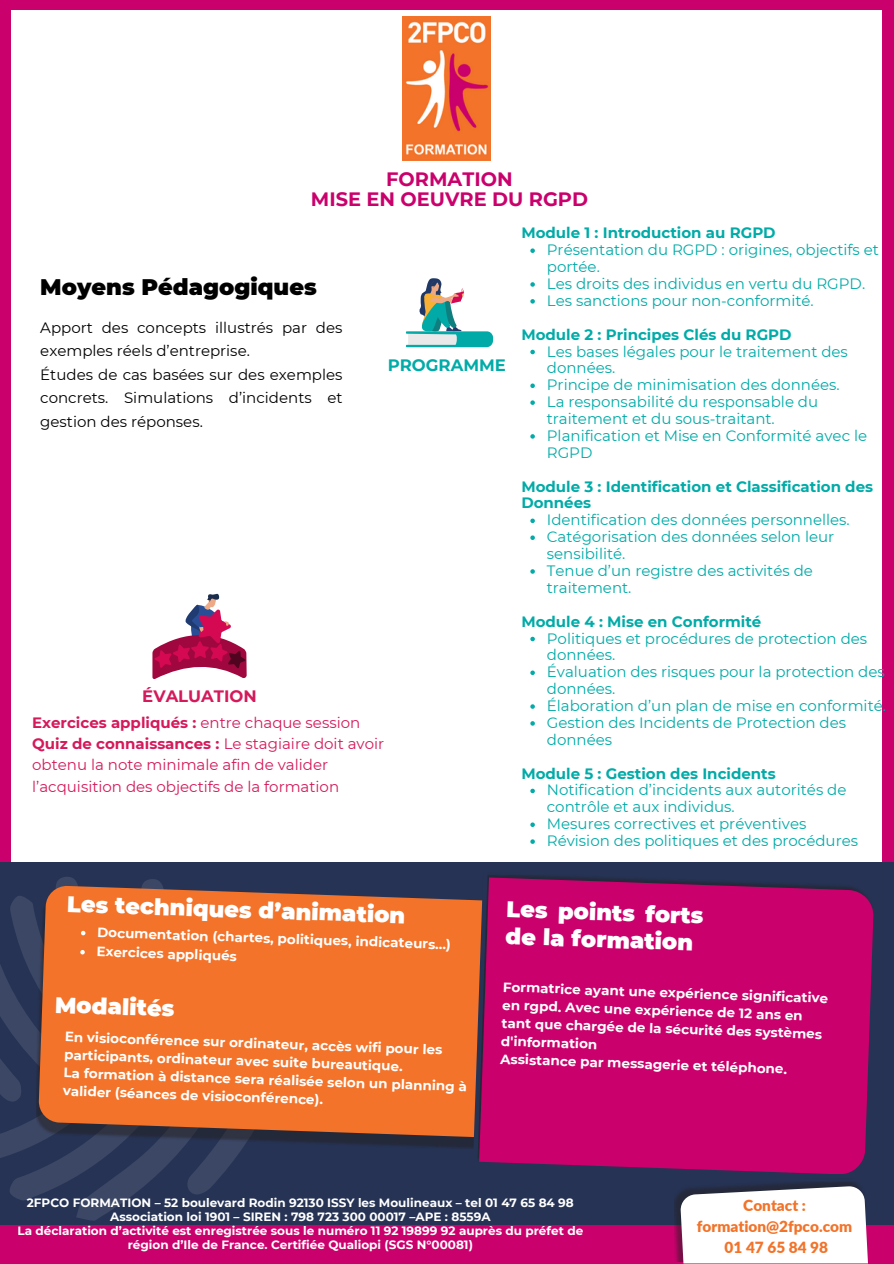
<style>
.page{position:relative;width:894px;height:1264px;background:#fff}
.page>*{position:absolute;margin:0;border:0;box-sizing:border-box;transform-origin:0 0}
.t1{font:900 22.5px/27px "Montserrat";color:#fff}
.t2{font:900 22.5px "Montserrat";color:#000}
.t3{font:700 19.35px/19.2px "Montserrat";color:#ca006c;text-align:center}
.t4{font:700 16.5px "Montserrat";color:#d5195b}
.t5{font:700 16.5px "Montserrat";color:#00aba8}
.t6{font:900 15.3px/21px "Lato";color:#f27329;text-align:center}
.t7{font:15px/16.8px "Montserrat";color:#00aba8}
.t8{font:700 15px/16.8px "Montserrat";color:#00aba8}
.t9{font:15px/21.3px "Montserrat";color:#d5195b}
.t10{font:15px/23.7px "Montserrat";color:#000}
.t11{font:700 13.5px/18px "Montserrat";color:#fff}
.t12{font:700 12px/14px "Montserrat";color:#fff;text-align:center}
.s1{font-weight:700}
</style>
<div class="page">
<div style="left:0;top:0;width:893px;height:1263px;background:#ca006c"></div>
<div style="left:11px;top:11px;width:871px;height:1166px;background:#fff"></div>
<div style="left:0;top:862px;width:893px;height:362px;background:#263354"></div>
<svg style="left:10px;top:1159px;width:66px;height:42px;fill:#3c4765"></svg>
<svg style="left:76px;top:1148px;width:106px;height:72px"></svg>
<svg style="left:187px;top:1148px;width:55px;height:46px"></svg>
<div style="left:521px;top:877px;width:352px;height:297px;background:#ca006c"></div>
<img style="left:169px;top:1137px;width:301px;height:11px">
<svg style="left:406px;top:278px;width:87px;height:69px"></svg>
<svg style="left:152px;top:593px;width:94px;height:86px"></svg>
<div style="left:169px;top:889px;width:301px;height:248px;background:#f27329"></div>
<img style="left:674px;top:1182px;width:194px;height:79px">
<svg style="left:680px;top:1186px;width:187px;height:77px"></svg>
<img style="left:403px;top:16px;width:87px;height:144px">
<svg style="left:530px;top:248px;width:4px;height:5px"></svg>
<svg style="left:530px;top:282px;width:4px;height:5px"></svg>
<svg style="left:530px;top:299px;width:4px;height:4px"></svg>
<svg style="left:530px;top:350px;width:4px;height:4px"></svg>
<svg style="left:530px;top:383px;width:4px;height:5px"></svg>
<svg style="left:530px;top:400px;width:4px;height:5px"></svg>
<svg style="left:530px;top:434px;width:4px;height:4px"></svg>
<svg style="left:530px;top:518px;width:4px;height:5px"></svg>
<svg style="left:530px;top:535px;width:4px;height:5px"></svg>
<svg style="left:530px;top:569px;width:4px;height:4px"></svg>
<svg style="left:530px;top:636px;width:4px;height:5px"></svg>
<svg style="left:530px;top:670px;width:4px;height:5px"></svg>
<svg style="left:530px;top:704px;width:4px;height:4px"></svg>
<svg style="left:530px;top:721px;width:4px;height:4px"></svg>
<svg style="left:530px;top:788px;width:4px;height:5px"></svg>
<svg style="left:530px;top:822px;width:4px;height:5px"></svg>
<svg style="left:530px;top:839px;width:4px;height:4px"></svg>
<svg style="left:0;top:877px;width:169px;height:282px"></svg>
<svg style="left:470px;top:875px;width:51px;height:289px"></svg>
<h1 class="t3" style="left:311px;top:170px;width:278px">FORMATION<br>MISE EN OEUVRE DU RGPD</h1>
<p class="t2" style="left:40px;top:273px;width:278px">Moyens Pédagogiques</p>
<p class="t10" style="left:40px;top:315px;width:304px">Apport des concepts illustrés par des exemples réels d’entreprise.<br>Études de cas basées sur des exemples concrets. Simulations d’incidents et gestion des réponses.</p>
<p class="t5" style="left:387px;top:355px;width:120px">PROGRAMME</p>
<h4 class="t4" style="left:142px;top:686px;width:116px">ÉVALUATION</h4>
<p class="t9" style="left:32px;top:711px;width:353px"><span class="s1">Exercices appliqués :</span> entre chaque session <span class="s1">Quiz de connaissances :</span> Le stagiaire doit avoir obtenu la note minimale afin de valider l’acquisition des objectifs de la formation</p>
<h3 class="t8" style="left:521px;top:224px;width:256px">Module 1 : Introduction au RGPD</h3>
<p class="t7" style="left:546px;top:241px;width:333px">Présentation du RGPD : origines, objectifs et portée.</p>
<h3 class="t7" style="left:546px;top:275px;width:320px">Les droits des individus en vertu du RGPD.</h3>
<h5 class="t7" style="left:546px;top:292px;width:268px">Les sanctions pour non-conformité.</h5>
<h4 class="t8" style="left:521px;top:326px;width:272px">Module 2 : Principes Clés du RGPD</h4>
<p class="t7" style="left:546px;top:343px;width:302px">Les bases légales pour le traitement des données.</p>
<p class="t7" style="left:546px;top:376px;width:294px">Principe de minimisation des données.</p>
<p class="t7" style="left:546px;top:393px;width:273px">La responsabilité du responsable du traitement et du sous-traitant.</p>
<h4 class="t7" style="left:546px;top:427px;width:322px">Planification et Mise en Conformité avec le<br>RGPD</h4>
<p class="t8" style="left:521px;top:478px;width:353px">Module 3 : Identification et Classification des<br>Données</p>
<p class="t7" style="left:546px;top:511px;width:304px">Identification des données personnelles.</p>
<p class="t7" style="left:546px;top:528px;width:289px">Catégorisation des données selon leur sensibilité.</p>
<p class="t7" style="left:546px;top:562px;width:267px">Tenue d’un registre des activités de traitement.</p>
<h4 class="t8" style="left:521px;top:613px;width:241px">Module 4 : Mise en Conformité</h4>
<p class="t7" style="left:546px;top:629px;width:322px">Politiques et procédures de protection des données.</p>
<p class="t7" style="left:546px;top:663px;width:339px">Évaluation des risques pour la protection des données.</p>
<p class="t7" style="left:546px;top:697px;width:340px">Élaboration d’un plan de mise en conformité.</p>
<h4 class="t7" style="left:546px;top:714px;width:301px">Gestion des Incidents de Protection des données</h4>
<p class="t8" style="left:521px;top:764px;width:256px">Module 5 : Gestion des Incidents</p>
<p class="t7" style="left:546px;top:781px;width:301px">Notification d’incidents aux autorités de contrôle et aux individus.</p>
<p class="t7" style="left:546px;top:815px;width:261px">Mesures correctives et préventives</p>
<p class="t7" style="left:546px;top:832px;width:313px">Révision des politiques et des procédures</p>
<p class="t1" style="left:68px;top:890px;width:340px;rotate:2deg">Les techniques d’animation</p>
<p class="t1" style="left:507px;top:895px;width:199px;rotate:2deg">Les points forts de la formation</p>
<h1 class="t11" style="left:97px;top:923px;width:355px;rotate:2deg">Documentation (chartes, politiques, indicateurs...)</h1>
<p class="t11" style="left:97px;top:942px;width:142px;rotate:2deg">Exercices appliqués</p>
<h4 class="t1" style="left:55px;top:991px;width:121px;rotate:2deg">Modalités</h4>
<p class="t11" style="left:65px;top:1027px;width:405px;rotate:2deg">En visioconférence sur ordinateur, accès wifi pour les participants, ordinateur avec suite bureautique.<br>La formation à distance sera réalisée selon un planning à valider (séances de visioconférence).</p>
<h6 class="t11" style="left:503px;top:977px;width:327px;rotate:2deg">Formatrice ayant une expérience significative en rgpd. Avec une expérience de 12 ans en tant que chargée de la sécurité des systèmes d'information<br>Assistance par messagerie et téléphone.</h6>
<h1 class="t12" style="left:27px;top:1195px;width:548px">2FPCO FORMATION – 52 boulevard Rodin 92130 ISSY les Moulineaux – tel 01 47 65 84 98</h1>
<h6 class="t12" style="left:110px;top:1209px;width:382px">Association loi 1901 – SIREN : 798 723 300 00017 –APE : 8559A</h6>
<p class="t12" style="left:17px;top:1223px;width:567px">La déclaration d’activité est enregistrée sous le numéro 11 92 19899 92 auprès du préfet de région d’Ile de France. Certifiée Qualiopi (SGS N°00081)</p>
<p class="t6" style="left:696px;top:1194px;width:157px">Contact : formation@2fpco.com<br>01 47 65 84 98</p>
</div>
